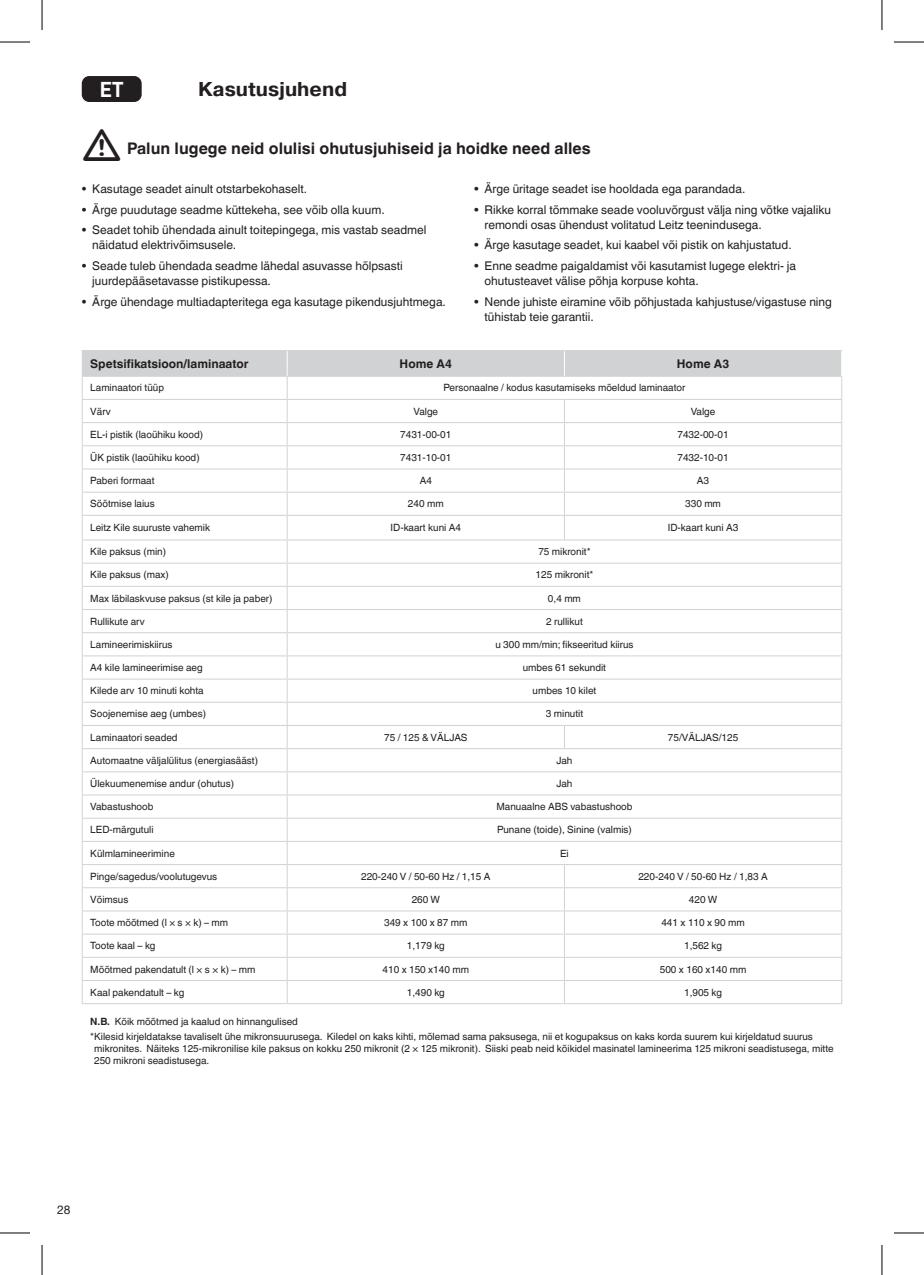
<style>
.page{position:relative;width:924px;height:1275px;background:#fff}
.page>*{position:absolute;margin:0;border:0;box-sizing:border-box;transform-origin:0 0}
.t1{font:700 21.2px "DINOT";color:#fff}
.t2{font:700 20px "Pragmatica";color:#231f20}
.t3{font:700 16px "Helvetica Linotype";color:#231f20}
.t4{font:12px/15px "Helvetica Linotype";color:#231f20}
.t5{font:700 12px "Helvetica Linotype";color:#231f20}
.t6{font:12px "Helvetica Neue LT Std";color:#231f20}
.t7{font:10px/15.2px "Helvetica Linotype";color:#231f20}
.s1{font-weight:700}
</style>
<div class="page">
<div style="left:82px;top:76px;width:60px;height:26px;background:#231f20;border-radius:8px"></div>
<hr style="left:82px;top:1003px;width:205px;height:1px;background:#d1d2d4">
<hr style="left:287px;top:1003px;width:277px;height:1px;background:#d1d2d4">
<hr style="left:564px;top:1003px;width:277px;height:1px;background:#d1d2d4">
<svg style="left:82px;top:350px;width:759px;height:653px"></svg>
<hr style="left:0;top:42px;width:30px;height:1px;background:#000">
<hr style="left:893px;top:42px;width:30px;height:1px;background:#000">
<hr style="left:0;top:1232px;width:30px;height:1px;background:#000">
<hr style="left:893px;top:1232px;width:30px;height:1px;background:#000">
<hr style="left:42px;top:0;width:1px;height:30px;background:#000">
<hr style="left:42px;top:1245px;width:1px;height:30px;background:#000">
<hr style="left:881px;top:0;width:1px;height:30px;background:#000">
<hr style="left:881px;top:1245px;width:1px;height:30px;background:#000">
<h1 class="t1" style="left:99px;top:75px;width:26px">ET</h1>
<h2 class="t2" style="left:198px;top:76px;width:151px">Kasutusjuhend</h2>
<h3 class="t3" style="left:127px;top:139px;width:465px">Palun lugege neid olulisi ohutusjuhiseid ja hoidke need alles</h3>
<p class="t4" style="left:82px;top:181px;width:227px">• Kasutage seadet ainult otstarbekohaselt.</p>
<p class="t4" style="left:82px;top:202px;width:304px">• Ärge puudutage seadme küttekeha, see võib olla kuum.</p>
<p class="t4" style="left:92px;top:223px;width:335px;text-indent:-11px">• Seadet tohib ühendada ainult toitepingega, mis vastab seadmel näidatud elektrivõimsusele.</p>
<p class="t4" style="left:92px;top:258px;width:312px;text-indent:-11px">• Seade tuleb ühendada seadme lähedal asuvasse hõlpsasti juurdepääsetavasse pistikupessa.</p>
<p class="t4" style="left:82px;top:294px;width:365px">• Ärge ühendage multiadapteritega ega kasutage pikendusjuhtmega.</p>
<p class="t4" style="left:474px;top:181px;width:273px">• Ärge üritage seadet ise hooldada ega parandada.</p>
<p class="t4" style="left:484px;top:202px;width:348px;text-indent:-11px">• Rikke korral tõmmake seade vooluvõrgust välja ning võtke vajaliku remondi osas ühendust volitatud Leitz teenindusega.</p>
<p class="t4" style="left:474px;top:238px;width:319px">• Ärge kasutage seadet, kui kaabel või pistik on kahjustatud.</p>
<p class="t4" style="left:484px;top:258px;width:313px;text-indent:-11px">• Enne seadme paigaldamist või kasutamist lugege elektri- ja ohutusteavet välise põhja korpuse kohta.</p>
<p class="t4" style="left:484px;top:294px;width:349px;text-indent:-11px">• Nende juhiste eiramine võib põhjustada kahjustuse/vigastuse ning tühistab teie garantii.</p>
<p class="t5" style="left:90px;top:356px;width:160px">Spetsifikatsioon/laminaator</p>
<p class="t5" style="left:399px;top:356px;width:54px">Home A4</p>
<p class="t5" style="left:676px;top:356px;width:54px">Home A3</p>
<p class="t7" style="left:90px;top:380px;width:75px">Laminaatori tüüp</p>
<p class="t7" style="left:443px;top:380px;width:243px">Personaalne / kodus kasutamiseks mõeldud laminaator</p>
<p class="t7" style="left:90px;top:403px;width:22px">Värv</p>
<p class="t7" style="left:413px;top:403px;width:26px">Valge</p>
<p class="t7" style="left:690px;top:403px;width:26px">Valge</p>
<p class="t7" style="left:90px;top:427px;width:114px">EL-i pistik (laoühiku kood)</p>
<p class="t7" style="left:400px;top:427px;width:53px">7431-00-01</p>
<p class="t7" style="left:677px;top:427px;width:53px">7432-00-01</p>
<p class="t7" style="left:90px;top:450px;width:111px">ÜK pistik (laoühiku kood)</p>
<p class="t7" style="left:400px;top:450px;width:53px">7431-10-01</p>
<p class="t7" style="left:677px;top:450px;width:53px">7432-10-01</p>
<p class="t7" style="left:90px;top:473px;width:66px">Paberi formaat</p>
<p class="t7" style="left:419px;top:473px;width:14px">A4</p>
<p class="t7" style="left:696px;top:473px;width:14px">A3</p>
<p class="t7" style="left:90px;top:496px;width:66px">Söötmise laius</p>
<p class="t7" style="left:408px;top:496px;width:37px">240 mm</p>
<p class="t7" style="left:685px;top:496px;width:37px">330 mm</p>
<p class="t7" style="left:90px;top:519px;width:121px">Leitz Kile suuruste vahemik</p>
<p class="t7" style="left:390px;top:519px;width:72px">ID-kaart kuni A4</p>
<p class="t7" style="left:667px;top:519px;width:72px">ID-kaart kuni A3</p>
<p class="t7" style="left:90px;top:544px;width:77px">Kile paksus (min)</p>
<p class="t7" style="left:538px;top:544px;width:54px">75 mikronit*</p>
<p class="t7" style="left:90px;top:567px;width:80px">Kile paksus (max)</p>
<p class="t7" style="left:535px;top:567px;width:59px">125 mikronit*</p>
<p class="t7" style="left:90px;top:590px;width:184px">Max läbilaskvuse paksus (st kile ja paber)</p>
<p class="t7" style="left:547px;top:590px;width:34px">0,4 mm</p>
<p class="t7" style="left:90px;top:613px;width:56px">Rullikute arv</p>
<p class="t7" style="left:546px;top:613px;width:38px">2 rullikut</p>
<p class="t7" style="left:90px;top:637px;width:84px">Lamineerimiskiirus</p>
<p class="t7" style="left:495px;top:637px;width:140px">u 300 mm/min; fikseeritud kiirus</p>
<p class="t7" style="left:90px;top:660px;width:114px">A4 kile lamineerimise aeg</p>
<p class="t7" style="left:522px;top:660px;width:85px">umbes 61 sekundit</p>
<p class="t7" style="left:90px;top:683px;width:115px">Kilede arv 10 minuti kohta</p>
<p class="t7" style="left:532px;top:683px;width:65px">umbes 10 kilet</p>
<p class="t7" style="left:90px;top:706px;width:117px">Soojenemise aeg (umbes)</p>
<p class="t7" style="left:545px;top:706px;width:39px">3 minutit</p>
<p class="t7" style="left:90px;top:729px;width:89px">Laminaatori seaded</p>
<p class="t7" style="left:384px;top:729px;width:85px">75 / 125 &amp; VÄLJAS</p>
<p class="t7" style="left:667px;top:729px;width:72px">75/VÄLJAS/125</p>
<p class="t7" style="left:90px;top:753px;width:169px">Automaatne väljalülitus (energiasääst)</p>
<p class="t7" style="left:556px;top:753px;width:17px">Jah</p>
<p class="t7" style="left:90px;top:776px;width:145px">Ülekuumenemise andur (ohutus)</p>
<p class="t7" style="left:556px;top:776px;width:17px">Jah</p>
<p class="t7" style="left:90px;top:799px;width:65px">Vabastushoob</p>
<p class="t7" style="left:496px;top:799px;width:138px">Manuaalne ABS vabastushoob</p>
<p class="t7" style="left:90px;top:822px;width:65px">LED-märgutuli</p>
<p class="t7" style="left:497px;top:822px;width:136px">Punane (toide), Sinine (valmis)</p>
<p class="t7" style="left:90px;top:845px;width:86px">Külmlamineerimine</p>
<p class="t7" style="left:560px;top:845px;width:10px">Ei</p>
<p class="t7" style="left:90px;top:868px;width:128px">Pinge/sagedus/voolutugevus</p>
<p class="t7" style="left:361px;top:868px;width:131px">220-240 V / 50-60 Hz / 1,15 A</p>
<p class="t7" style="left:638px;top:868px;width:131px">220-240 V / 50-60 Hz / 1,83 A</p>
<p class="t7" style="left:90px;top:892px;width:40px">Võimsus</p>
<p class="t7" style="left:411px;top:892px;width:30px">260 W</p>
<p class="t7" style="left:688px;top:892px;width:30px">420 W</p>
<p class="t7" style="left:90px;top:915px;width:139px">Toote mõõtmed (l × s × k) – mm</p>
<p class="t7" style="left:384px;top:915px;width:85px">349 x 100 x 87 mm</p>
<p class="t7" style="left:661px;top:915px;width:85px">441 x 110 x 90 mm</p>
<p class="t7" style="left:90px;top:938px;width:67px">Toote kaal – kg</p>
<p class="t7" style="left:406px;top:938px;width:39px">1,179 kg</p>
<p class="t7" style="left:683px;top:938px;width:39px">1,562 kg</p>
<p class="t7" style="left:90px;top:961px;width:167px">Mõõtmed pakendatult (l × s × k) – mm</p>
<p class="t7" style="left:382px;top:961px;width:88px">410 x 150 x140 mm</p>
<p class="t7" style="left:659px;top:961px;width:88px">500 x 160 x140 mm</p>
<p class="t7" style="left:90px;top:984px;width:95px">Kaal pakendatult – kg</p>
<p class="t7" style="left:406px;top:984px;width:39px">1,490 kg</p>
<p class="t7" style="left:683px;top:984px;width:39px">1,905 kg</p>
<p class="t7" style="left:90px;top:1014px;width:723px"><span class="s1">N.B.</span> Kõik mõõtmed ja kaalud on hinnangulised<br>*Kilesid kirjeldatakse tavaliselt ühe mikronsuurusega. Kiledel on kaks kihti, mõlemad sama paksusega, nii et kogupaksus on kaks korda suurem kui kirjeldatud suurus</p>
<p class="t7" style="left:94px;top:1043px;width:740px;line-height:12px">mikronites. Näiteks 125-mikronilise kile paksus on kokku 250 mikronit (2 × 125 mikronit). Siiski peab neid kõikidel masinatel lamineerima 125 mikroni seadistusega, mitte<br>250 mikroni seadistusega.</p>
<p class="t6" style="left:57px;top:1202px;width:15px">28</p>
</div>
